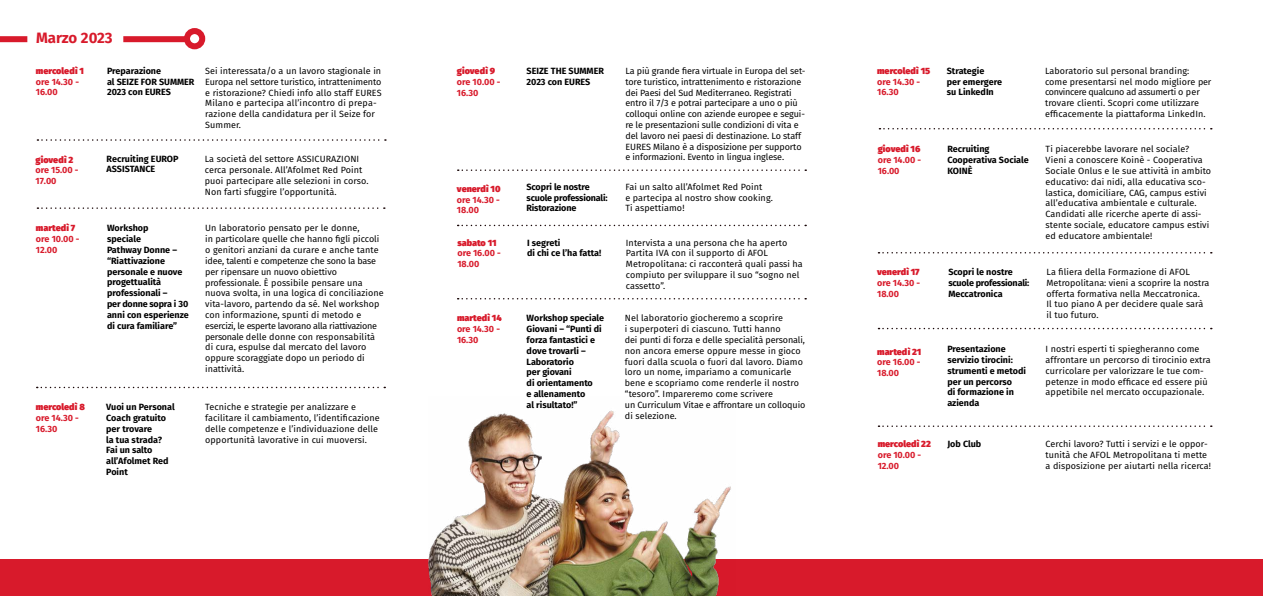
<style>
.page{position:relative;width:1263px;height:596px;background:#fff}
.page>*{position:absolute;margin:0;border:0;box-sizing:border-box;transform-origin:0 0}
.t1{font:700 15px "Fira Sans";letter-spacing:-.005em;color:#d81a2b}
.t2{font:9px/10.8px "Fira Sans";letter-spacing:.01em;color:#000}
.t3{font:700 9px/10.8px "Fira Sans";color:#000}
.t4{font:9px/10.8px "Fira Sans";letter-spacing:-.01em;color:#000}
.t5{font:700 9px/10.8px "Fira Sans";color:#d81a2b}
.t6{font:900 9px "Fira Sans";color:#d81a2b}
.t7{font:700 9px/10.8px "Fira Sans";letter-spacing:-.02em;color:#000}
</style>
<div class="page">
<div style="left:123px;top:36px;width:62px;height:6px;background:#d81a2b"></div>
<div style="left:0;top:36px;width:27px;height:6px;background:#d81a2b"></div>
<div style="left:184px;top:28px;width:21px;height:21px;border:6px solid #d81a2b;border-radius:50%"></div>
<svg style="left:37px;top:139px;width:349px;height:2px"></svg>
<svg style="left:37px;top:207px;width:348px;height:2px"></svg>
<svg style="left:37px;top:386px;width:348px;height:2px"></svg>
<svg style="left:458px;top:169px;width:348px;height:2px"></svg>
<svg style="left:458px;top:224px;width:348px;height:2px"></svg>
<svg style="left:458px;top:298px;width:348px;height:1px"></svg>
<svg style="left:879px;top:128px;width:333px;height:1px"></svg>
<svg style="left:878px;top:252px;width:334px;height:1px"></svg>
<svg style="left:878px;top:327px;width:334px;height:2px"></svg>
<svg style="left:878px;top:425px;width:334px;height:1px"></svg>
<div style="left:0;top:559px;width:1263px;height:36px;background:#d81a2b"></div>
<img style="left:428px;top:410px;width:303px;height:185px">
<h1 class="t1" style="left:36px;top:25px;width:78px">Marzo 2023</h1>
<p class="t6" style="left:36px;top:62px;width:49px">mercoledì 1</p>
<p class="t5" style="left:36px;top:75px;width:45px">ore 14.30 -<br>16.00</p>
<p class="t3" style="left:107px;top:65px;width:89px">Preparazione<br>al SEIZE FOR SUMMER<br>2023 con EURES</p>
<p class="t6" style="left:36px;top:151px;width:39px">giovedì 2</p>
<p class="t5" style="left:36px;top:164px;width:45px">ore 15.00 -<br>17.00</p>
<p class="t6" style="left:36px;top:220px;width:41px">martedì 7</p>
<p class="t5" style="left:36px;top:233px;width:45px">ore 10.00 -<br>12.00</p>
<p class="t3" style="left:107px;top:152px;width:73px">Recruiting EUROP<br>ASSISTANCE</p>
<p class="t3" style="left:107px;top:222px;width:83px">Workshop<br>speciale<br>Pathway Donne – “Riattivazione personale e nuove progettualità professionali –<br>per donne sopra i 30 anni con esperienze di cura familiare”</p>
<p class="t6" style="left:36px;top:398px;width:50px">mercoledì 8</p>
<p class="t5" style="left:36px;top:411px;width:45px">ore 14.30 -<br>16.30</p>
<p class="t3" style="left:106px;top:400px;width:70px">Vuoi un Personal<br>Coach gratuito per trovare<br>la tua strada?<br>Fai un salto all’Afolmet Red<br>Point</p>
<p class="t6" style="left:457px;top:62px;width:40px">giovedì 9</p>
<p class="t5" style="left:457px;top:75px;width:45px">ore 10.00 -<br>16.30</p>
<p class="t2" style="left:205px;top:65px;width:178px">Sei interessata/o a un lavoro stagionale in Europa nel settore turistico, intrattenimento e ristorazione? Chiedi info allo staff EURES Milano e partecipa all’incontro di prepa&shy;razione della candidatura per il Seize for Summer.</p>
<p class="t4" style="left:625px;top:65px;width:181px">La più grande fiera virtuale in Europa del set&shy;tore turistico, intrattenimento e ristorazione dei Paesi del Sud Mediterraneo. Registrati entro il 7/3 e potrai partecipare a uno o più colloqui online con aziende europee e segui&shy;re le presentazioni sulle condizioni di vita e del lavoro nei paesi di destinazione. Lo staff EURES Milano è a disposizione per supporto</p>
<p class="t3" style="left:526px;top:65px;width:79px">SEIZE THE SUMMER<br>2023 con EURES</p>
<p class="t2" style="left:205px;top:153px;width:156px">La società del settore ASSICURAZIONI</p>
<p class="t4" style="left:625px;top:151px;width:160px">e informazioni. Evento in lingua inglese.</p>
<p class="t2" style="left:205px;top:164px;width:165px">cerca personale. All’Afolmet Red Point puoi partecipare alle selezioni in corso.<br>Non farti sfuggire l’opportunità.</p>
<p class="t7" style="left:526px;top:180px;width:82px">Scopri le nostre scuole professionali:<br>Ristorazione</p>
<p class="t2" style="left:625px;top:181px;width:149px">Fai un salto all’Afolmet Red Point<br>e partecipa al nostro show cooking.<br>Ti aspettiamo!</p>
<p class="t6" style="left:457px;top:180px;width:45px">venerdì 10</p>
<p class="t5" style="left:457px;top:193px;width:45px">ore 14.30 -<br>18.00</p>
<p class="t2" style="left:205px;top:222px;width:180px">Un laboratorio pensato per le donne,<br>in particolare quelle che hanno figli piccoli o genitori anziani da curare e anche tante idee, talenti e competenze che sono la base per ripensare un nuovo obiettivo professionale. È possibile pensare una nuova svolta, in una logica di conciliazione vita-lavoro, partendo da sé. Nel workshop con informazione, spunti di metodo e esercizi, le esperte lavorano alla riattivazione personale delle donne con responsabilità di cura, espulse dal mercato del lavoro oppure scoraggiate dopo un periodo di inattività.</p>
<p class="t2" style="left:205px;top:401px;width:176px">Tecniche e strategie per analizzare e facilitare il cambiamento, l’identificazione delle competenze e l’individuazione delle opportunità lavorative in cui muoversi.</p>
<p class="t6" style="left:457px;top:234px;width:41px">sabato 11</p>
<p class="t5" style="left:457px;top:247px;width:45px">ore 16.00 -<br>18.00</p>
<p class="t6" style="left:457px;top:309px;width:46px">martedì 14</p>
<p class="t5" style="left:457px;top:322px;width:45px">ore 14.30 -<br>16.30</p>
<p class="t3" style="left:527px;top:236px;width:76px">I segreti<br>di chi ce l’ha fatta!</p>
<p class="t2" style="left:626px;top:236px;width:178px">Intervista a una persona che ha aperto Partita IVA con il supporto di AFOL Metropolitana: ci racconterà quali passi ha compiuto per sviluppare il suo “sogno nel cassetto”.</p>
<p class="t3" style="left:527px;top:312px;width:79px">Workshop speciale<br>Giovani – “Punti di forza fantastici e dove trovarli –<br>Laboratorio<br>per giovani<br>di orientamento<br>e allenamento<br>al risultato!”</p>
<p class="t2" style="left:625px;top:312px;width:182px">Nel laboratorio giocheremo a scoprire<br>i superpoteri di ciascuno. Tutti hanno<br>dei punti di forza e delle specialità personali, non ancora emerse oppure messe in gioco fuori dalla scuola o fuori dal lavoro. Diamo loro un nome, impariamo a comunicarle bene e scopriamo come renderle il nostro “tesoro”. Impareremo come scrivere<br>un Curriculum Vitae e affrontare un colloquio di selezione.</p>
<p class="t6" style="left:877px;top:62px;width:55px">mercoledì 15</p>
<p class="t5" style="left:877px;top:75px;width:45px">ore 14.30 -<br>16.30</p>
<p class="t3" style="left:947px;top:64px;width:57px">Strategie<br>per emergere su LinkedIn</p>
<p class="t2" style="left:1045px;top:65px;width:168px">Laboratorio sul personal branding: come presentarsi nel modo migliore per convincere qualcuno ad assumerti o per trovare clienti. Scopri come utilizzare efficacemente la piattaforma LinkedIn.</p>
<p class="t6" style="left:878px;top:141px;width:44px">giovedì 16</p>
<p class="t5" style="left:878px;top:154px;width:45px">ore 14.00 -<br>16.00</p>
<p class="t3" style="left:947px;top:143px;width:83px">Recruiting<br>Cooperativa Sociale<br>KOINÈ</p>
<p class="t2" style="left:1045px;top:143px;width:167px">Ti piacerebbe lavorare nel sociale?<br>Vieni a conoscere Koinè - Cooperativa Sociale Onlus e le sue attività in ambito educativo: dai nidi, alla educativa sco&shy;lastica, domiciliare, CAG, campus estivi all’educativa ambientale e culturale.<br>Candidati alle ricerche aperte di assi&shy;stente sociale, educatore campus estivi ed educatore ambientale!</p>
<p class="t6" style="left:877px;top:263px;width:44px">venerdì 17</p>
<p class="t5" style="left:877px;top:276px;width:45px">ore 14.30 -<br>18.00</p>
<p class="t7" style="left:948px;top:265px;width:82px">Scopri le nostre scuole professionali:<br>Meccatronica</p>
<p class="t2" style="left:1046px;top:266px;width:164px">La filiera della Formazione di AFOL Metropolitana: vieni a scoprire la nostra offerta formativa nella Meccatronica.<br>Il tuo piano A per decidere quale sarà il tuo futuro.</p>
<p class="t6" style="left:877px;top:343px;width:46px">martedì 21</p>
<p class="t5" style="left:877px;top:356px;width:45px">ore 16.00 -<br>18.00</p>
<p class="t3" style="left:947px;top:343px;width:80px">Presentazione servizio tirocini: strumenti e metodi per un percorso<br>di formazione in azienda</p>
<p class="t3" style="left:947px;top:437px;width:35px">Job Club</p>
<p class="t2" style="left:1045px;top:343px;width:167px">I nostri esperti ti spiegheranno come affrontare un percorso di tirocinio extra curricolare per valorizzare le tue com&shy;petenze in modo efficace ed essere più appetibile nel mercato occupazionale.</p>
<p class="t6" style="left:878px;top:435px;width:55px">mercoledì 22</p>
<p class="t5" style="left:878px;top:448px;width:45px">ore 10.00 -<br>12.00</p>
<p class="t2" style="left:1045px;top:438px;width:167px">Cerchi lavoro? Tutti i servizi e le oppor&shy;tunità che AFOL Metropolitana ti mette a disposizione per aiutarti nella ricerca!</p>
</div>
